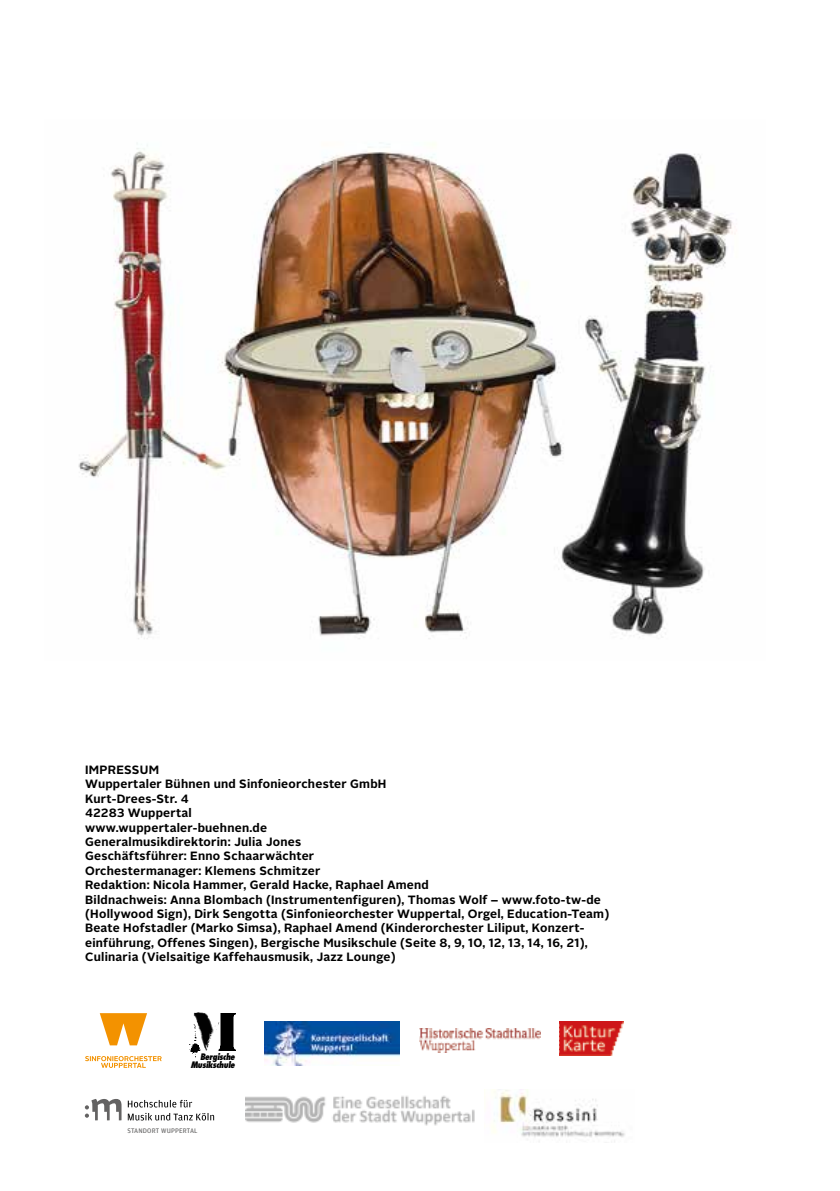
<style>
.page{position:relative;width:840px;height:1191px;background:#fff}
.page>*{position:absolute;margin:0;border:0;box-sizing:border-box;transform-origin:0 0}
.t1{font:700 12px/14.4px "Alright Sans";letter-spacing:.02em;color:#000}
.t2{font:italic 800 condensed 8.8px/8.6px "Futura";letter-spacing:-.04em;color:#000;text-align:right}
.t3{font:7px "Amplitude";letter-spacing:.025em;color:#646363}
</style>
<div class="page">
<img style="left:218px;top:1013px;width:17px;height:37px">
<img style="left:193px;top:1012px;width:21px;height:39px">
<img style="left:189px;top:1041px;width:13px;height:17px">
<img style="left:193px;top:1024px;width:4px;height:16px">
<svg style="left:213px;top:1019px;width:6px;height:12px"></svg>
<img style="left:420px;top:1028px;width:120px;height:25px">
<img style="left:264px;top:1021px;width:135px;height:44px">
<img style="left:559px;top:1021px;width:64px;height:34px">
<svg style="left:128px;top:1099px;width:86px;height:21px"></svg>
<svg style="left:85px;top:1099px;width:36px;height:21px"></svg>
<img style="left:245px;top:1095px;width:229px;height:31px">
<img style="left:484px;top:1089px;width:141px;height:53px">
<svg style="left:85px;top:1056px;width:76px;height:12px"></svg>
<svg style="left:100px;top:1013px;width:47px;height:32px"></svg>
<img style="left:78px;top:142px;width:658px;height:497px">
<p class="t1" style="left:85px;top:762px;width:525px">IMPRESSUM<br>Wuppertaler Bühnen und Sinfonieorchester GmbH<br>Kurt-Drees-Str. 4<br>42283 Wuppertal<br>www.wuppertaler-buehnen.de<br>Generalmusikdirektorin: Julia Jones<br>Geschäftsführer: Enno Schaarwächter<br>Orchestermanager: Klemens Schmitzer<br>Redaktion: Nicola Hammer, Gerald Hacke, Raphael Amend<br>Bildnachweis: Anna Blombach (Instrumentenfiguren), Thomas Wolf – www.foto-tw-de (Hollywood Sign), Dirk Sengotta (Sinfonieorchester Wuppertal, Orgel, Education-Team)<br>Beate Hofstadler (Marko Simsa), Raphael Amend (Kinderorchester Liliput, Konzert&shy;einführung, Offenes Singen), Bergische Musikschule (Seite 8, 9, 10, 12, 13, 14, 16, 21), Culinaria (Vielsaitige Kaffehausmusik, Jazz Lounge)</p>
<p class="t2" style="left:191px;top:1052px;width:46px">Bergische<br>Musikschule</p>
<p class="t3" style="left:127px;top:1126px;width:71px">STANDORT WUPPERTAL</p>
</div>
